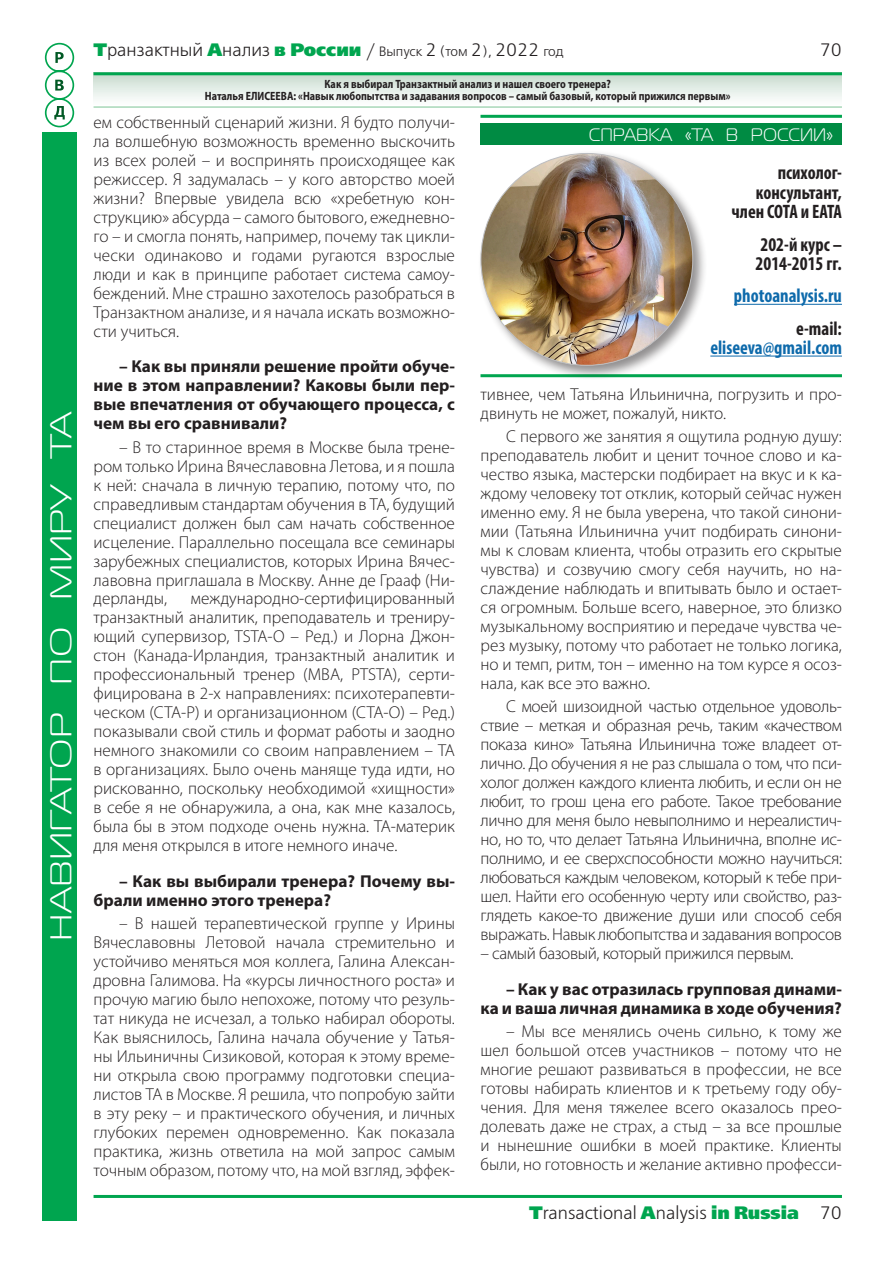
<style>
.page{position:relative;width:893px;height:1263px;background:#fff}
.page>*{position:absolute;margin:0;border:0;box-sizing:border-box;transform-origin:0 0}
.t1{font:30px "Magistral C";color:#fff;scale:1.3 1}
.Рубрика_Справка_текс{font:700 condensed 19.5px/19.5px "Myriad Pro";color:#231f20;text-align:right;scale:.95 1}
.Рубрика_Справка_текс-2{font:700 condensed 19.5px/19.5px "Myriad Pro";color:#0e6aab;text-align:right;scale:.95 1}
.t2{font:18px "Free Set Light C";color:#231f20}
.Рубрика_Справка{font:18px "Magistral C";color:#fff}
.t3{font:300 17.25px/19px "Myriad Pro";color:#231f20;text-align:justify}
.Normal_Вопрос{font:700 17.25px/19px "Myriad Pro";color:#231f20;text-align:justify}
.t4{font:300 17.25px "Myriad Pro";letter-spacing:-.02em;color:#231f20}
.Colontitul{font:700 semi-condensed 12px/12px "Myriad Pro";color:#231f20;text-align:center;scale:.9 1}
.s1{font-family:"Free Set Extra Bold C";color:#00a54f}
.s2{font-size:13.5px}
.s3{color:#231f20}
</style>
<div class="page">
<svg style="left:94px;top:75px;width:748px;height:24px"></svg>
<hr style="left:94px;top:106px;width:748px;height:2px;background:#a7d7b8">
<svg style="left:44px;top:43px;width:31px;height:85px"></svg>
<hr style="left:94px;top:72px;width:748px;height:3px;background:#00a54f">
<div style="left:43px;top:132px;width:34px;height:1088px;background:#00a54f"></div>
<hr style="left:94px;top:1195px;width:748px;height:3px;background:#00a54f">
<hr style="left:734px;top:304px;width:108px;height:1px;background:#0e6aab">
<hr style="left:710px;top:356px;width:132px;height:1px;background:#0e6aab">
<hr style="left:480px;top:115px;width:362px;height:3px;background:#00a54f">
<div style="left:480px;top:123px;width:362px;height:22px;background:#008b43"></div>
<hr style="left:480px;top:374px;width:362px;height:3px;background:#00a54f">
<div style="left:478px;top:150px;width:230px;height:231px;background:#231f20;opacity:.5"></div>
<img style="left:481px;top:153px;width:212px;height:212px;border-radius:106px">
<h1 class="t1" style="left:45px;top:940px;width:409px;rotate:-90deg">НАВИГАТОР ПО МИРУ ТА</h1>
<p class="t2" style="left:94px;top:41px;width:472px"><span class="s1">Т</span>ранзактный <span class="s1">А</span>нализ <span class="s1">в России</span> / <span class="s2">Выпуск</span> 2 <span class="s2">(том</span> 2<span class="s2">),</span> 2022 <span class="s2">год</span></p>
<p class="t2" style="left:820px;top:41px;width:24px">70</p>
<p class="Colontitul" style="left:205px;top:78px;width:586px">Как я выбирал Транзактный анализ и нашел своего тренера?<br>Наталья ЕЛИСЕЕВА: «Навык любопытства и задавания вопросов – самый базовый, который прижился первым»</p>
<p class="t3" style="left:94px;top:112px;width:363px">ем собственный сценарий жизни. Я будто получи&shy;ла волшебную возможность временно выскочить из всех ролей – и воспринять происходящее как режиссер. Я задумалась – у кого авторство моей жизни? Впервые увидела всю «хребетную кон&shy;струкцию» абсурда – самого бытового, ежедневно&shy;го – и смогла понять, например, почему так цикли&shy;чески одинаково и годами ругаются взрослые люди и как в принципе работает система самоу&shy;беждений. Мне страшно захотелось разобраться в Транзактном анализе, и я начала искать возможно&shy;сти учиться.</p>
<p class="Normal_Вопрос" style="left:94px;top:357px;width:363px;text-indent:26px">– Как вы приняли решение пройти обуче&shy;ние в этом направлении? Каковы были пер&shy;вые впечатления от обучающего процесса, с чем вы его сравнивали?</p>
<p class="t3" style="left:94px;top:437px;width:363px;text-indent:26px">– В то старинное время в Москве была трене&shy;ром только Ирина Вячеславовна Летова, и я пошла к ней: сначала в личную терапию, потому что, по справедливым стандартам обучения в ТА, будущий специалист должен был сам начать собственное исцеление. Параллельно посещала все семинары зарубежных специалистов, которых Ирина Вячес&shy;лавовна приглашала в Москву. Анне де Грааф (Ни&shy;дерланды,</p>
<p class="t3" style="left:94px;top:589px;width:363px;text-indent:97px">международно-сертифицированный транзактный аналитик, преподаватель и трениру&shy;ющий супервизор, TSTA-O – Ред.) и Лорна Джон&shy;стон (Канада-Ирландия, транзактный аналитик и профессиональный тренер (MBA, PTSTA), серти&shy;фицирована в 2-х направлениях: психотерапевти&shy;ческом (СТА-P) и организационном (CTA-O) – Ред.) показывали свой стиль и формат работы и заодно немного знакомили со своим направлением – ТА в организациях. Было очень маняще туда идти, но рискованно, поскольку необходимой «хищности» в себе я не обнаружила, а она, как мне казалось, была бы в этом подходе очень нужна. ТА-материк для меня открылся в итоге немного иначе.</p>
<p class="Normal_Вопрос" style="left:94px;top:871px;width:363px;text-indent:26px">– Как вы выбирали тренера? Почему вы&shy;брали именно этого тренера?</p>
<p class="t3" style="left:94px;top:914px;width:363px;text-indent:26px">– В нашей терапевтической группе у Ирины Вячеславовны Летовой начала стремительно и устойчиво меняться моя коллега, Галина Алексан&shy;дровна Галимова. На «курсы личностного роста» и прочую магию было непохоже, потому что резуль&shy;тат никуда не исчезал, а только набирал обороты.<br>Как выяснилось, Галина начала обучение у Татья&shy;ны Ильиничны Сизиковой, которая к этому време&shy;ни открыла свою программу подготовки специа&shy;листов ТА в Москве. Я решила, что попробую зайти в эту реку – и практического обучения, и личных глубоких перемен одновременно. Как показала практика, жизнь ответила на мой запрос самым точным образом, потому что, на мой взгляд, эффек-</p>
<p class="Рубрика_Справка" style="left:589px;top:126px;width:246px">СПРАВКА «ТА В РОССИИ»</p>
<p class="Рубрика_Справка_текс" style="left:732px;top:163px;width:118px">психолог&shy;консультант, член СОТА и ЕАТА</p>
<p class="Рубрика_Справка_текс" style="left:756px;top:234px;width:92px;text-align:left">202-й курс –<br>2014-2015 гг.</p>
<p class="Рубрика_Справка_текс-2" style="left:734px;top:286px;width:115px">photoanalysis.ru</p>
<p class="Рубрика_Справка_текс-2" style="left:710px;top:318px;width:140px"><span class="s3">e-mail: </span>eliseeva@gmail.com</p>
<p class="t3" style="left:480px;top:384px;width:363px">тивнее, чем Татьяна Ильинична, погрузить и про&shy;двинуть не может, пожалуй, никто.</p>
<p class="t3" style="left:480px;top:427px;width:363px;text-indent:26px">С первого же занятия я ощутила родную душу: преподаватель любит и ценит точное слово и ка&shy;чество языка, мастерски подбирает на вкус и к ка&shy;ждому человеку тот отклик, который сейчас нужен именно ему. Я не была уверена, что такой синони&shy;мии (Татьяна Ильинична учит подбирать синони&shy;мы к словам клиента, чтобы отразить его скрытые чувства) и созвучию смогу себя научить, но на&shy;слаждение наблюдать и впитывать было и остает&shy;ся огромным. Больше всего, наверное, это близко музыкальному восприятию и передаче чувства че&shy;рез музыку, потому что работает не только логика, но и темп, ритм, тон – именно на том курсе я осоз&shy;нала, как все это важно.</p>
<p class="t3" style="left:480px;top:697px;width:363px;text-indent:26px">С моей шизоидной частью отдельное удоволь&shy;ствие – меткая и образная речь, таким «качеством показа кино» Татьяна Ильинична тоже владеет от&shy;лично. До обучения я не раз слышала о том, что пси&shy;холог должен каждого клиента любить, и если он не любит, то грош цена его работе. Такое требование лично для меня было невыполнимо и нереалистич&shy;но, но то, что делает Татьяна Ильинична, вполне ис&shy;полнимо, и ее сверхспособности можно научиться: любоваться каждым человеком, который к тебе при&shy;шел. Найти его особенную черту или свойство, раз&shy;глядеть какое-то движение души или способ себя выражать. Навык любопытства и задавания вопросов</p>
<p class="t4" style="left:480px;top:943px;width:314px">– самый базовый, который прижился первым.</p>
<p class="Normal_Вопрос" style="left:480px;top:979px;width:363px;text-align:right">– Как у вас отразилась групповая динами-<br>ка и ваша личная динамика в ходе обучения?</p>
<p class="t3" style="left:480px;top:1021px;width:363px;text-indent:26px">– Мы все менялись очень сильно, к тому же шел большой отсев участников – потому что не многие решают развиваться в профессии, не все готовы набирать клиентов и к третьему году обу&shy;чения. Для меня тяжелее всего оказалось прео&shy;долевать даже не страх, а стыд – за все прошлые и нынешние ошибки в моей практике. Клиенты были, но готовность и желание активно професси-</p>
<p class="t2" style="left:529px;top:1204px;width:314px"><span class="s1">T</span>ransactional <span class="s1">A</span>nalysis <span class="s1">in Russia</span> 70</p>
</div>
